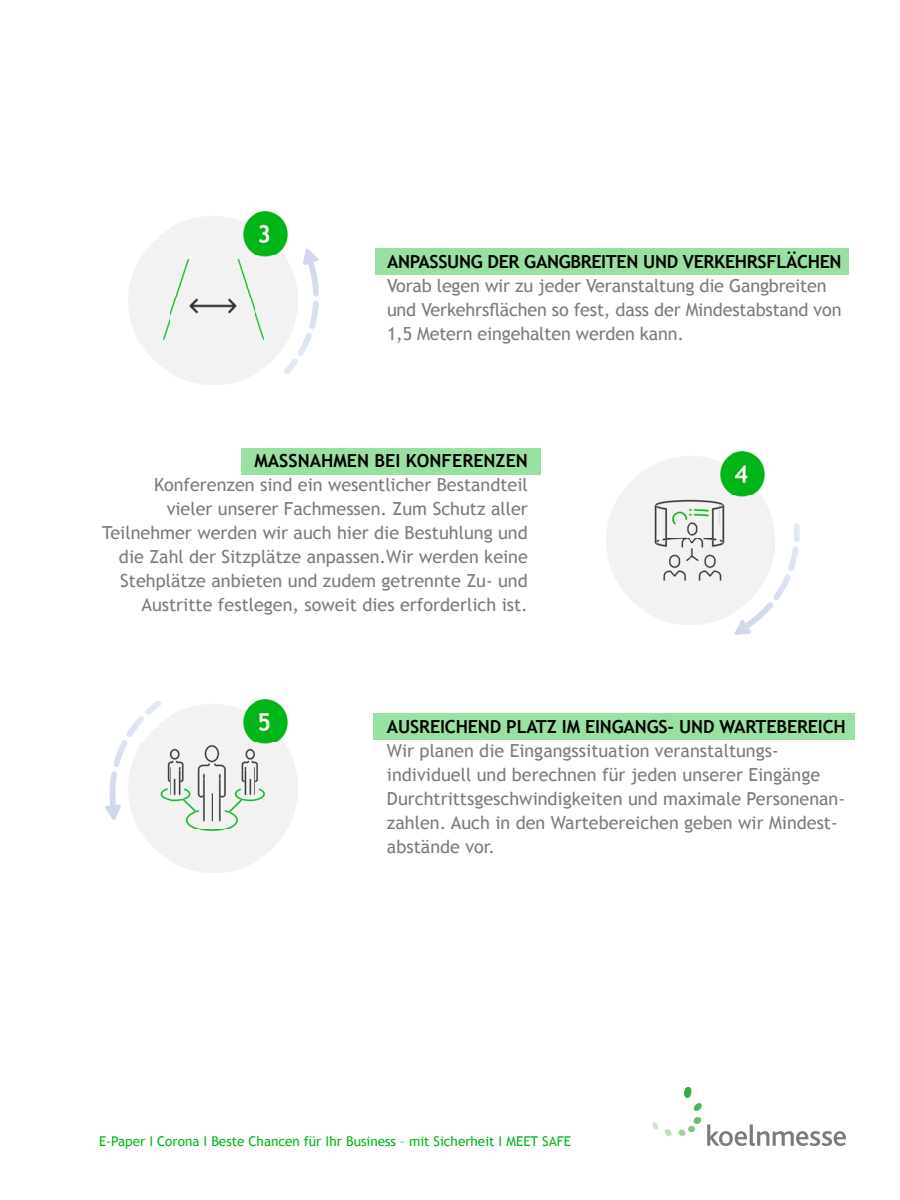
<style>
.page{position:relative;width:900px;height:1200px;background:#fff}
.page>*{position:absolute;margin:0;border:0;box-sizing:border-box;transform-origin:0 0}
.t1{font:18px/24px "Trebuchet MS";color:#7c7b7b}
.t2{font:700 18px "Trebuchet MS";letter-spacing:-.01em;color:#000}
.t3{font:13.5px "Trebuchet MS";color:#00b518}
</style>
<div class="page">
<svg style="left:652px;top:1122px;width:20px;height:15px"></svg>
<svg style="left:678px;top:1087px;width:168px;height:59px"></svg>
<div style="left:374px;top:713px;width:481px;height:27px;background:#99e1a3"></div>
<div style="left:242px;top:448px;width:300px;height:27px;background:#99e1a3"></div>
<div style="left:375px;top:248px;width:474px;height:27px;background:#99e1a3"></div>
<svg style="left:297px;top:248px;width:22px;height:115px"></svg>
<svg style="left:734px;top:625px;width:19px;height:10px"></svg>
<svg style="left:105px;top:730px;width:24px;height:90px"></svg>
<img style="left:129px;top:212px;width:168px;height:173px">
<img style="left:284px;top:359px;width:13px;height:15px">
<img style="left:129px;top:700px;width:168px;height:173px">
<img style="left:145px;top:701px;width:16px;height:14px">
<img style="left:129px;top:716px;width:15px;height:21px">
<img style="left:606px;top:452px;width:167px;height:173px">
<img style="left:739px;top:602px;width:34px;height:23px">
<svg style="left:773px;top:523px;width:27px;height:77px"></svg>
<p class="t2" style="left:387px;top:251px;width:456px">ANPASSUNG DER GANGBREITEN UND VERKEHRSFLÄCHEN</p>
<p class="t1" style="left:387px;top:274px;width:456px">Vorab legen wir zu jeder Veranstaltung die Gangbreiten und Verkehrsflächen so fest, dass der Mindestabstand von<br>1,5 Metern eingehalten werden kann.</p>
<p class="t2" style="left:254px;top:450px;width:275px">MASSNAHMEN BEI KONFERENZEN</p>
<p class="t1" style="left:102px;top:473px;width:427px;text-align:right">Konferenzen sind ein wesentlicher Bestandteil<br>vieler unserer Fachmessen. Zum Schutz aller Teilnehmer werden wir auch hier die Bestuhlung und die Zahl der Sitzplätze anpassen.Wir werden keine Stehplätze anbieten und zudem getrennte Zu- und Austritte festlegen, soweit dies erforderlich ist.</p>
<p class="t2" style="left:387px;top:716px;width:460px">AUSREICHEND PLATZ IM EINGANGS- UND WARTEBEREICH</p>
<p class="t1" style="left:387px;top:739px;width:460px">Wir planen die Eingangssituation veranstaltungs&shy;individuell und berechnen für jeden unserer Eingänge Durchtrittsgeschwindigkeiten und maximale Personenan&shy;zahlen. Auch in den Wartebereichen geben wir Mindest&shy;abstände vor.</p>
<p class="t3" style="left:99px;top:1133px;width:474px">E-Paper I Corona I Beste Chancen für Ihr Business – mit Sicherheit I MEET SAFE</p>
</div>
